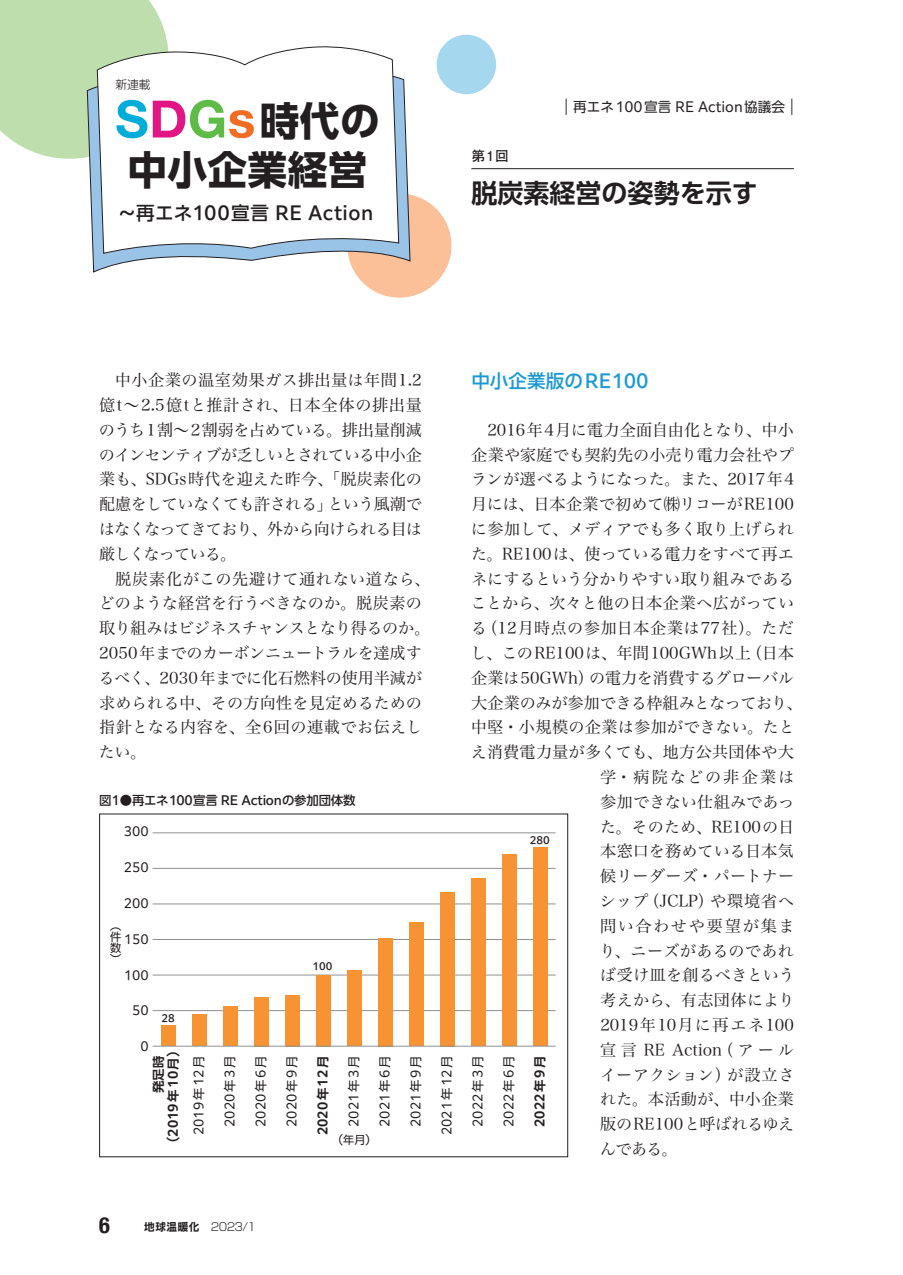
<style>
.page{position:relative;width:903px;height:1275px;background:#fff}
.page>*{position:absolute;margin:0;border:0;box-sizing:border-box;transform-origin:0 0}
.t1{font:700 39.73px/49.4px "UD Shin Go Pro";letter-spacing:.01em;color:#231f20;text-align:center}
.t2{font:700 26.07px "PUD Shin Go Pr 6 N De";color:#231f20}
.t3{font:700 condensed 22.4px "Helvetica Neue";color:#231f20}
.t4{font:500 18.55px "PUD Shin Go Pr 6 N";letter-spacing:.025em;color:#231f20}
.t5{font:500 18.55px "PUD Shin Go Pr 6 N";color:#1d99d6}
.t6{font:16.1px/24.8px "Hira Min Pro W3";color:#231f20;text-align:justify}
.t7{font:16.1px "Hira Min Pro W3";letter-spacing:.02em;color:#231f20}
.t8{font:16.1px "Hira Min Pro W3";letter-spacing:.025em;color:#231f20}
.t9{font:16.1px "Hira Min Pro W3";letter-spacing:-.025em;color:#231f20}
.t10{font:16.1px "Hira Min Pro W3";letter-spacing:.07em;color:#231f20}
.t11{font:16.1px "Hira Min Pro W3";letter-spacing:.12em;color:#231f20}
.t12{font:16.1px "Hira Min Pro W3";letter-spacing:.105em;color:#231f20}
.t13{font:13.65px "PUD Shin Go Pr 6 N";color:#231f20}
.t14{font:700 13.65px "Futo Go B101 Pro";color:#231f20}
.t15{font:12.42px "PUD Shin Go Pr 6 N";letter-spacing:.06em;color:#231f20}
.t16{font:12.42px "PUD Shin Go Pr 6 N";color:#231f20}
.t17{font:500 12.42px "PUD Shin Go Pr 6 N";letter-spacing:-.02em;color:#231f20}
.t18{font:700 12.42px/14.9px "PUD Shin Go Pr 6 N De";color:#231f20}
.t19{font:700 12.42px "PUD Shin Go Pr 6 N De";letter-spacing:.06em;color:#231f20}
.t20{font:300 11.72px "PUD Shin Go Pr 6 N";color:#231f20}
.t21{font:11.2px "Rodin NTLG Pro B";color:#231f20}
.t22{font:11.2px/11.2px "PUD Shin Go Pr 6 N";color:#231f20;text-align:justify}
.t23{font:500 9.97px "PUD Shin Go Pr 6 N";color:#231f20}
.s1{font-family:"Helvetica Neue";font-size:51.62px;color:#00add9}
.s2{font-family:"Helvetica Neue";font-size:51.62px;color:#e11584}
.s3{font-family:"Helvetica Neue";font-size:51.62px;color:#5dbb46}
.s4{font-family:"Helvetica Neue";font-size:51.62px;color:#f36c24}
.s5{font-size:16.45px}
.s6{font-family:"Shin Go Pro";font-weight:300}
</style>
<div class="page">
<div style="left:0;top:0;width:168px;height:159px;background:#bfdeae"></div>
<div style="left:347px;top:193px;width:104px;height:105px;background:#fbc098;border-radius:50%"></div>
<div style="left:437px;top:35px;width:59px;height:59px;background:#a5d8ee;border-radius:50%"></div>
<hr style="left:153px;top:832px;width:403px;height:1px;background:#8f9194">
<hr style="left:153px;top:868px;width:403px;height:1px;background:#8f9194">
<hr style="left:153px;top:903px;width:403px;height:1px;background:#8f9194">
<hr style="left:153px;top:939px;width:403px;height:1px;background:#8f9194">
<hr style="left:153px;top:975px;width:403px;height:1px;background:#8f9194">
<hr style="left:153px;top:1010px;width:403px;height:1px;background:#8f9194">
<div style="left:192px;top:1015px;width:14px;height:31px;background:#f79332"></div>
<div style="left:161px;top:1026px;width:14px;height:20px;background:#f79332"></div>
<div style="left:223px;top:1007px;width:14px;height:39px;background:#f79332"></div>
<div style="left:254px;top:997px;width:14px;height:49px;background:#f79332"></div>
<div style="left:285px;top:995px;width:14px;height:51px;background:#f79332"></div>
<div style="left:316px;top:975px;width:15px;height:71px;background:#f79332"></div>
<div style="left:347px;top:970px;width:15px;height:76px;background:#f79332"></div>
<div style="left:378px;top:938px;width:15px;height:108px;background:#f79332"></div>
<div style="left:440px;top:892px;width:15px;height:154px;background:#f79332"></div>
<div style="left:471px;top:878px;width:15px;height:168px;background:#f79332"></div>
<div style="left:502px;top:855px;width:15px;height:191px;background:#f79332"></div>
<div style="left:533px;top:847px;width:15px;height:199px;background:#f79332"></div>
<div style="left:409px;top:922px;width:15px;height:124px;background:#f79332"></div>
<hr style="left:153px;top:1046px;width:403px;height:1px;background:#8f9194">
<div style="left:99px;top:814px;width:469px;height:343px;border:1px solid #231f20"></div>
<svg style="left:86px;top:58px;width:325px;height:215px"></svg>
<svg style="left:96px;top:45px;width:304px;height:208px"></svg>
<hr style="left:471px;top:168px;width:323px;height:1px;background:#231f20">
<p class="t20" style="left:115px;top:75px;width:37px">新連載</p>
<h1 class="t1" style="left:115px;top:95px;width:266px"><span class="s1">S</span><span class="s2">D</span><span class="s3">G</span><span class="s4">s</span>時代の中小企業経営</h1>
<p class="t4" style="left:118px;top:203px;width:257px">～再エネ100宣言 RE Action</p>
<p class="t14" style="left:471px;top:145px;width:39px">第1回</p>
<p class="t13" style="left:559px;top:99px;width:241px"><span class="s5">｜</span>再エネ100宣言 RE Action協議会<span class="s5">｜</span></p>
<h2 class="t2" style="left:471px;top:178px;width:288px">脱炭素経営の姿勢を示す</h2>
<p class="t5" style="left:471px;top:371px;width:179px">中小企業版のRE100</p>
<p class="t6" style="left:487px;top:416px;width:308px">2016年4月に電力全面自由化となり、中小</p>
<p class="t6" style="left:471px;top:441px;width:324px">企業や家庭でも契約先の小売り電力会社やプ</p>
<p class="t6" style="left:471px;top:466px;width:325px">ランが選べるようになった。また、2017年4</p>
<p class="t6" style="left:471px;top:490px;width:324px">月には、日本企業で初めて㈱リコーがRE100</p>
<p class="t6" style="left:471px;top:515px;width:324px">に参加して、メディアでも多く取り上げられ</p>
<p class="t6" style="left:471px;top:540px;width:325px">た。RE100は、使っている電力をすべて再エ</p>
<p class="t6" style="left:471px;top:565px;width:325px">ネにするという分かりやすい取り組みである</p>
<p class="t6" style="left:471px;top:589px;width:325px">ことから、次々と他の日本企業へ広がってい</p>
<p class="t8" style="left:471px;top:614px;width:325px">る（12月時点の参加日本企業は77社）。ただ</p>
<p class="t6" style="left:471px;top:639px;width:325px">し、このRE100は、年間100GWh以上（日本</p>
<p class="t6" style="left:471px;top:664px;width:324px">企業は50GWh）の電力を消費するグローバル</p>
<p class="t9" style="left:471px;top:689px;width:333px">大企業のみが参加できる枠組みとなっており、</p>
<p class="t6" style="left:471px;top:713px;width:325px">中堅・小規模の企業は参加ができない。たと</p>
<p class="t6" style="left:471px;top:738px;width:324px">え消費電力量が多くても、地方公共団体や大</p>
<p class="t11" style="left:600px;top:763px;width:195px">学・病院などの非企業は</p>
<p class="t6" style="left:600px;top:788px;width:196px">参加できない仕組みであっ</p>
<p class="t6" style="left:600px;top:813px;width:196px">た。そのため、RE100の日</p>
<p class="t6" style="left:600px;top:837px;width:195px">本窓口を務めている日本気</p>
<p class="t6" style="left:600px;top:862px;width:195px">候リーダーズ・パートナー</p>
<p class="t6" style="left:600px;top:887px;width:196px">シップ（JCLP）や環境省へ</p>
<p class="t12" style="left:600px;top:912px;width:196px">問い合わせや要望が集ま</p>
<p class="t6" style="left:599px;top:937px;width:196px">り、ニーズがあるのであれ</p>
<p class="t6" style="left:600px;top:961px;width:196px">ば受け皿を創るべきという</p>
<p class="t7" style="left:600px;top:986px;width:196px">考えから、有志団体により</p>
<p class="t10" style="left:600px;top:1011px;width:195px">2019年10月に再エネ100</p>
<p class="t6" style="left:600px;top:1036px;width:195px">宣言 RE Action（アール</p>
<p class="t7" style="left:600px;top:1061px;width:196px">イーアクション）が設立さ</p>
<p class="t6" style="left:600px;top:1085px;width:195px">れた。本活動が、中小企業</p>
<p class="t6" style="left:600px;top:1110px;width:195px">版のRE100と呼ばれるゆえ</p>
<p class="t6" style="left:600px;top:1135px;width:79px">んである。</p>
<p class="t6" style="left:99px;top:366px;width:325px;text-indent:16px">中小企業の温室効果ガス排出量は年間1.2億t～2.5億tと推計され、日本全体の排出量のうち1割～2割弱を占めている。排出量削減のインセンティブが乏しいとされている中小企業も、SDGs時代を迎えた昨今、「脱炭素化の配慮をしていなくても許される」という風潮ではなくなってきており、外から向けられる目は厳しくなっている。</p>
<p class="t6" style="left:98px;top:565px;width:333px;text-align:left;text-indent:17px">脱炭素化がこの先避けて通れない道なら、どのような経営を行うべきなのか。脱炭素の取り組みはビジネスチャンスとなり得るのか。<br>2050年までのカーボンニュートラルを達成するべく、2030年までに化石燃料の使用半減が求められる中、その方向性を見定めるための指針となる内容を、全6回の連載でお伝えしたい。</p>
<p class="t17" style="left:99px;top:793px;width:258px">図1●再エネ100宣言 RE Actionの参加団体数</p>
<p class="t16" style="left:124px;top:825px;width:26px">300</p>
<p class="t16" style="left:124px;top:860px;width:26px">250</p>
<p class="t16" style="left:124px;top:896px;width:26px">200</p>
<p class="t16" style="left:124px;top:932px;width:26px">150</p>
<p class="t16" style="left:124px;top:968px;width:26px">100</p>
<p class="t16" style="left:132px;top:1004px;width:18px">50</p>
<p class="t16" style="left:141px;top:1040px;width:10px">0</p>
<p class="t23" style="left:530px;top:834px;width:21px">280</p>
<p class="t22" style="left:110px;top:920px;width:13px">（件数）</p>
<p class="t23" style="left:312px;top:961px;width:21px">100</p>
<p class="t23" style="left:161px;top:1012px;width:15px">28</p>
<p class="t18" style="left:151px;top:1149px;width:105px;text-indent:56px;rotate:-90deg">発足時（2019年10月）</p>
<p class="t16" style="left:192px;top:1135px;width:81px;rotate:-90deg">2019年12月</p>
<p class="t15" style="left:223px;top:1127px;width:72px;rotate:-90deg">2020年3月</p>
<p class="t15" style="left:254px;top:1127px;width:72px;rotate:-90deg">2020年6月</p>
<p class="t15" style="left:285px;top:1127px;width:72px;rotate:-90deg">2020年9月</p>
<p class="t18" style="left:316px;top:1135px;width:81px;rotate:-90deg">2020年12月</p>
<p class="t15" style="left:347px;top:1127px;width:72px;rotate:-90deg">2021年3月</p>
<p class="t15" style="left:378px;top:1127px;width:72px;rotate:-90deg">2021年6月</p>
<p class="t15" style="left:409px;top:1127px;width:72px;rotate:-90deg">2021年9月</p>
<p class="t16" style="left:440px;top:1135px;width:81px;rotate:-90deg">2021年12月</p>
<p class="t15" style="left:471px;top:1127px;width:72px;rotate:-90deg">2022年3月</p>
<p class="t15" style="left:502px;top:1127px;width:72px;rotate:-90deg">2022年6月</p>
<p class="t19" style="left:533px;top:1127px;width:72px;rotate:-90deg">2022年9月</p>
<p class="t22" style="left:332px;top:1134px;width:46px">（年月）</p>
<h3 class="t3" style="left:99px;top:1206px;width:12px">6</h3>
<p class="t21" style="left:144px;top:1220px;width:114px">地球温暖化　<span class="s6">2023/1</span></p>
</div>
